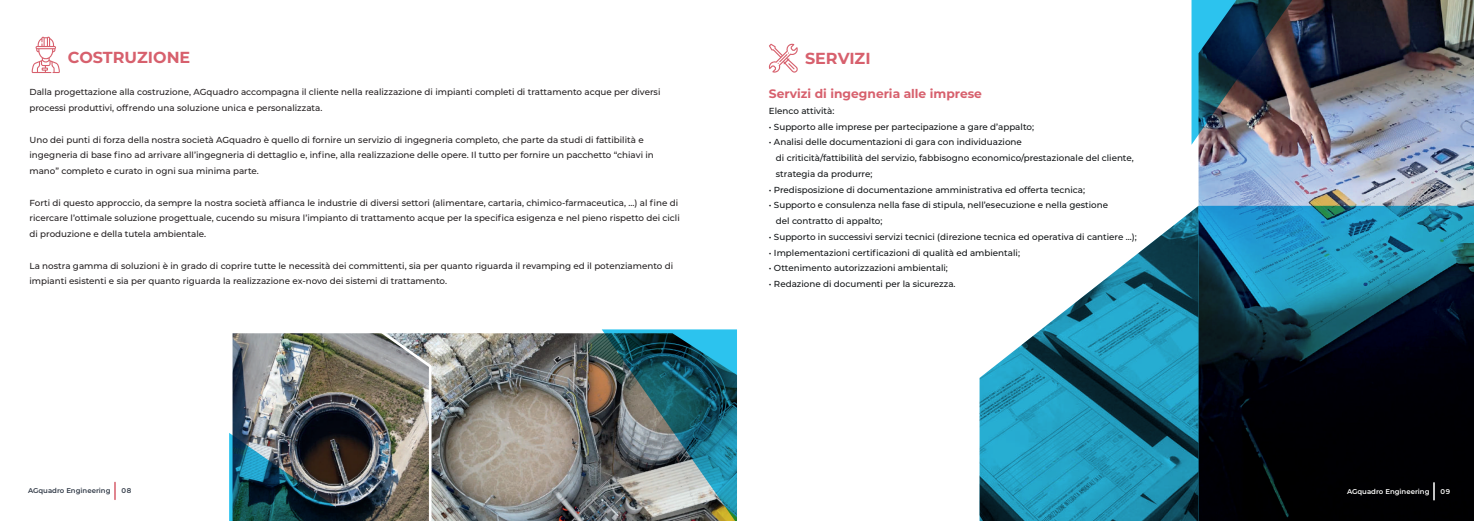
<style>
.page{position:relative;width:1474px;height:521px;background:#fff}
.page>*{position:absolute;margin:0;border:0;box-sizing:border-box;transform-origin:0 0}
.t1{font:700 16.01px "Montserrat";color:#d7606d}
.t2{font:700 12.25px "Montserrat";color:#d7606d}
.t3{font:500 8.75px/15.8px "Montserrat";color:#231f20}
.t4{font:500 8.75px/15.8px "Montserrat";color:#111416}
.t5{font:600 6.91px "Montserrat";color:#313a47}
.t6{font:600 6.91px "Montserrat";color:#fff}
</style>
<div class="page">
<img style="left:1198px;top:0;width:275px;height:206px">
<svg style="left:979px;top:206px;width:494px;height:315px;background:#37778c"></svg>
<img style="left:1191px;top:0;width:106px;height:145px">
<svg style="left:114px;top:482px;width:2px;height:18px"></svg>
<svg style="left:32px;top:36px;width:28px;height:37px"></svg>
<div style="left:1294px;top:380px;width:179px;height:141px;background:#000003"></div>
<svg style="left:769px;top:44px;width:28px;height:29px"></svg>
<img style="left:433px;top:333px;width:168px;height:188px">
<img style="left:232px;top:333px;width:146px;height:188px">
<img style="left:229px;top:433px;width:136px;height:88px">
<img style="left:601px;top:329px;width:136px;height:192px">
<img style="left:378px;top:333px;width:55px;height:188px">
<h1 class="t1" style="left:68px;top:46px;width:124px">COSTRUZIONE</h1>
<p class="t3" style="left:29px;top:84px;width:632px">Dalla progettazione alla costruzione, AGquadro accompagna il cliente nella realizzazione di impianti completi di trattamento acque per diversi processi produttivi, offrendo una soluzione unica e personalizzata.</p>
<p class="t3" style="left:29px;top:131px;width:626px">Uno dei punti di forza della nostra società AGquadro è quello di fornire un servizio di ingegneria completo, che parte da studi di fattibilità e ingegneria di base fino ad arrivare all’ingegneria di dettaglio e, infine, alla realizzazione delle opere. Il tutto per fornire un pacchetto “chiavi in mano” completo e curato in ogni sua minima parte.</p>
<p class="t3" style="left:29px;top:194px;width:651px">Forti di questo approccio, da sempre la nostra società affianca le industrie di diversi settori (alimentare, cartaria, chimico-farmaceutica, …) al fine di ricercare l’ottimale soluzione progettuale, cucendo su misura l’impianto di trattamento acque per la specifica esigenza e nel pieno rispetto dei cicli di produzione e della tutela ambientale.</p>
<p class="t3" style="left:29px;top:257px;width:645px">La nostra gamma di soluzioni è in grado di coprire tutte le necessità dei committenti, sia per quanto riguarda il revamping ed il potenziamento di impianti esistenti e sia per quanto riguarda la realizzazione ex-novo dei sistemi di trattamento.</p>
<h1 class="t1" style="left:805px;top:46px;width:67px">SERVIZI</h1>
<h2 class="t2" style="left:769px;top:85px;width:215px">Servizi di ingegneria alle imprese</h2>
<p class="t4" style="left:769px;top:102px;width:67px">Elenco attività:</p>
<p class="t4" style="left:769px;top:118px;width:267px">• Supporto alle imprese per partecipazione a gare d’appalto;</p>
<p class="t4" style="left:776px;top:134px;width:359px;text-indent:-7px">• Analisi delle documentazioni di gara con individuazione<br>di criticità/fattibilità del servizio, fabbisogno economico/prestazionale del cliente, strategia da produrre;</p>
<p class="t4" style="left:769px;top:181px;width:318px">• Predisposizione di documentazione amministrativa ed offerta tecnica;</p>
<p class="t4" style="left:776px;top:197px;width:334px;text-indent:-7px">• Supporto e consulenza nella fase di stipula, nell’esecuzione e nella gestione del contratto di appalto;</p>
<p class="t4" style="left:769px;top:228px;width:369px">• Supporto in successivi servizi tecnici (direzione tecnica ed operativa di cantiere ...);</p>
<p class="t4" style="left:769px;top:244px;width:252px">• Implementazioni certificazioni di qualità ed ambientali;</p>
<p class="t4" style="left:769px;top:260px;width:180px">• Ottenimento autorizzazioni ambientali;</p>
<p class="t4" style="left:769px;top:276px;width:188px">• Redazione di documenti per la sicurezza.</p>
<p class="t5" style="left:28px;top:486px;width:84px">AGquadro Engineering</p>
<p class="t5" style="left:122px;top:486px;width:11px">08</p>
<p class="t6" style="left:1346px;top:486px;width:84px">AGquadro Engineering</p>
<p class="t6" style="left:1440px;top:486px;width:11px">09</p>
</div>
